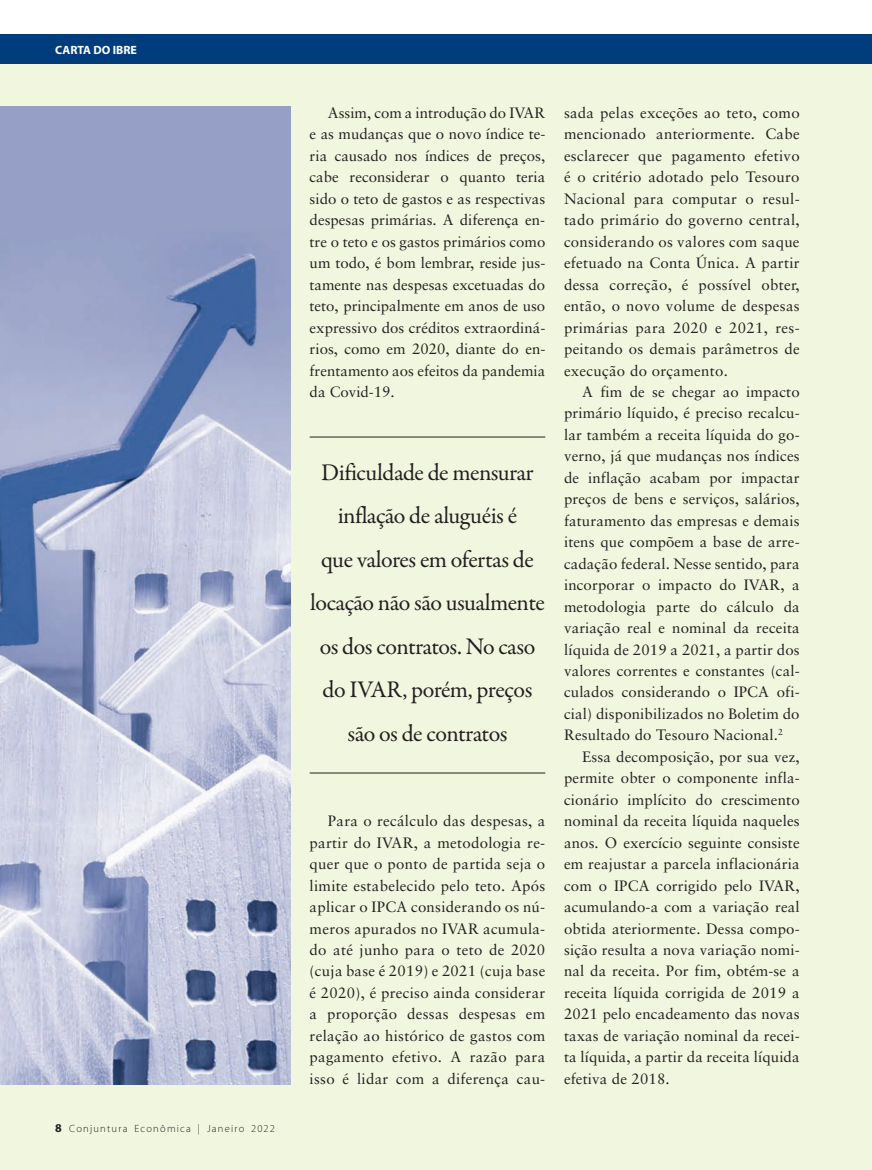
<style>
.page{position:relative;width:872px;height:1170px;background:#fff}
.page>*{position:absolute;margin:0;border:0;box-sizing:border-box;transform-origin:0 0}
.t1{font:24px/43.5px "Garamond Premr Pro";letter-spacing:-.02em;color:#231f20;text-align:center}
.t2{font:15px/21.5px "Sabon";letter-spacing:.01em;color:#231f20;text-align:justify}
.t3{font:12px "Adobe Corp ID Myriad Bd";color:#fff}
.t4{font:10.5px "Adobe Corp ID Myriad Lt";letter-spacing:.115em;color:#231f20}
.s1{font-family:"Adobe Corp ID Myriad Bd";font-size:12px}
</style>
<div class="page">
<div style="left:0;top:55px;width:872px;height:1114px;background:#f1f6df"></div>
<div style="left:0;top:34px;width:872px;height:30px;background:#013d7d"></div>
<hr style="left:310px;top:437px;width:235px;height:1px;background:#231f20">
<hr style="left:310px;top:772px;width:235px;height:1px;background:#231f20">
<img style="left:0;top:106px;width:291px;height:978px">
<p class="t3" style="left:55px;top:43px;width:83px">CARTA DO IBRE</p>
<p class="t4" style="left:55px;top:1122px;width:221px"><span class="s1">8</span> Conjuntura Econômica | Janeiro 2022</p>
<p class="t2" style="left:310px;top:102px;width:237px;text-indent:18px">Assim, com a introdução do IVAR e as mudanças que o novo índice te&shy;ria causado nos índices de preços, cabe reconsiderar o quanto teria sido o teto de gastos e as respectivas despesas primárias. A diferença en&shy;tre o teto e os gastos primários como um todo, é bom lembrar, reside jus&shy;tamente nas despesas excetuadas do teto, principalmente em anos de uso expressivo dos créditos extraordiná&shy;rios, como em 2020, diante do en&shy;frentamento aos efeitos da pandemia da Covid-19.</p>
<h1 class="t1" style="left:310px;top:451px;width:236px">Dificuldade de mensurar inflação de aluguéis é<br>que valores em ofertas de locação não são usualmente os dos contratos. No caso do IVAR, porém, preços são os de contratos</h1>
<p class="t2" style="left:310px;top:810px;width:237px;text-indent:18px">Para o recálculo das despesas, a partir do IVAR, a metodologia re&shy;quer que o ponto de partida seja o limite estabelecido pelo teto. Após aplicar o IPCA considerando os nú&shy;meros apurados no IVAR acumula&shy;do até junho para o teto de 2020 (cuja base é 2019) e 2021 (cuja base é 2020), é preciso ainda considerar a proporção dessas despesas em relação ao histórico de gastos com pagamento efetivo. A razão para isso é lidar com a diferença cau-</p>
<p class="t2" style="left:564px;top:102px;width:237px">sada pelas exceções ao teto, como mencionado anteriormente. Cabe esclarecer que pagamento efetivo é o critério adotado pelo Tesouro Nacional para computar o resul&shy;tado primário do governo central, considerando os valores com saque efetuado na Conta Única. A partir dessa correção, é possível obter, então, o novo volume de despesas primárias para 2020 e 2021, res&shy;peitando os demais parâmetros de execução do orçamento.</p>
<p class="t2" style="left:564px;top:381px;width:237px;text-indent:18px">A fim de se chegar ao impacto primário líquido, é preciso recalcu&shy;lar também a receita líquida do go&shy;verno, já que mudanças nos índices de inflação acabam por impactar preços de bens e serviços, salários, faturamento das empresas e demais itens que compõem a base de arre&shy;cadação federal. Nesse sentido, para incorporar o impacto do IVAR, a metodologia parte do cálculo da variação real e nominal da receita líquida de 2019 a 2021, a partir dos valores correntes e constantes (cal&shy;culados considerando o IPCA ofi&shy;cial) disponibilizados no Boletim do Resultado do Tesouro Nacional.<sup>2</sup></p>
<p class="t2" style="left:564px;top:745px;width:237px;text-indent:18px">Essa decomposição, por sua vez, permite obter o componente infla&shy;cionário implícito do crescimento nominal da receita líquida naqueles anos. O exercício seguinte consiste em reajustar a parcela inflacionária com o IPCA corrigido pelo IVAR, acumulando-a com a variação real obtida ateriormente. Dessa compo&shy;sição resulta a nova variação nomi&shy;nal da receita. Por fim, obtém-se a receita líquida corrigida de 2019 a 2021 pelo encadeamento das novas taxas de variação nominal da recei&shy;ta líquida, a partir da receita líquida efetiva de 2018.</p>
</div>
